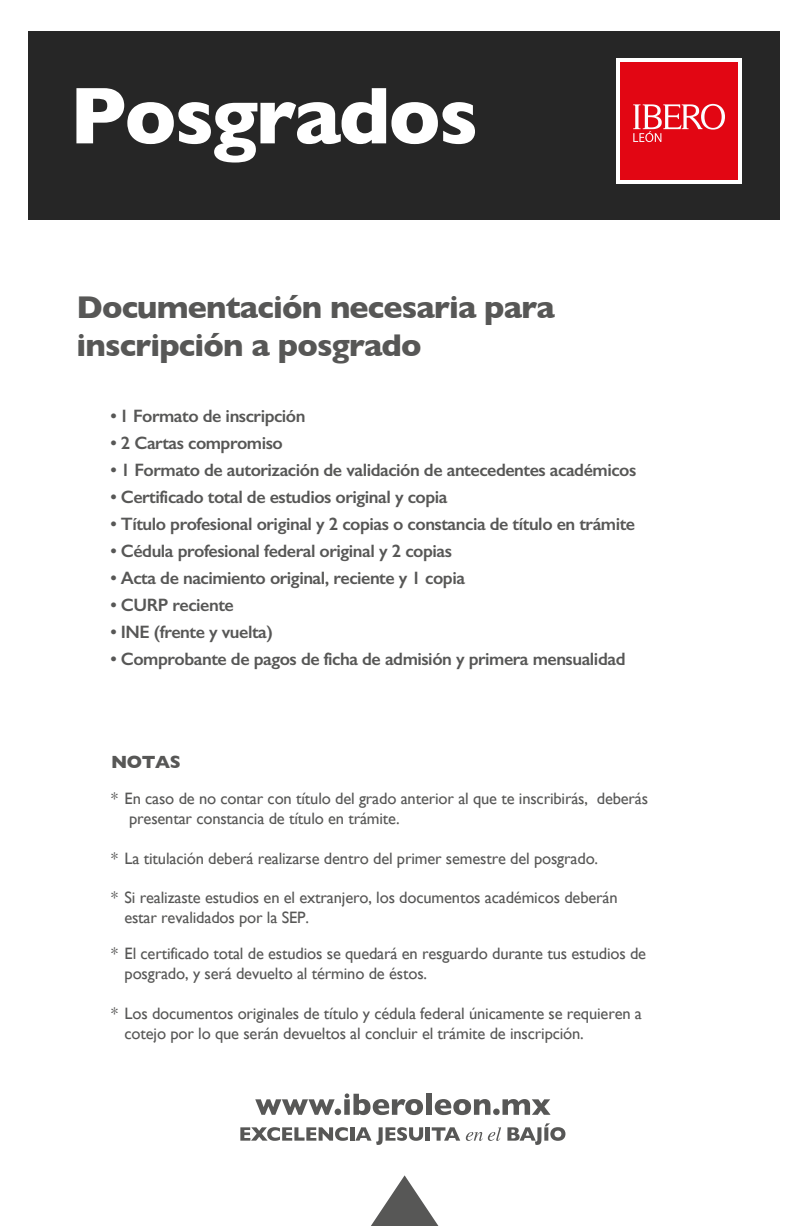
<style>
.page{position:relative;width:810px;height:1226px;background:#fff}
.page>*{position:absolute;margin:0;border:0;box-sizing:border-box;transform-origin:0 0}
.t1{font:700 81.53px "Gill Sans";letter-spacing:-.025em;color:#fff}
.t2{font:700 32.03px/38.5px "Gill Sans";letter-spacing:-.025em;color:#575756}
.t3{font:600 18px "Gill Sans";letter-spacing:-.025em;color:#575756}
.t4{font:700 18px "Gill Sans";letter-spacing:-.025em;color:#575756}
.t5{font:16.5px/19.8px "Gill Sans";letter-spacing:-.01em;color:#575756}
</style>
<div class="page">
<div style="left:28px;top:31px;width:751px;height:189px;background:#262626"></div>
<div style="left:617px;top:59px;width:125px;height:125px;background:#fff"></div>
<div style="left:620px;top:62px;width:118px;height:118px;background:#e20613"></div>
<svg style="left:633px;top:104px;width:92px;height:38px"></svg>
<svg style="left:240px;top:1127px;width:108px;height:14px"></svg>
<hr style="left:350px;top:1127px;width:4px;height:13px;background:#575756">
<svg style="left:355px;top:1127px;width:68px;height:18px"></svg>
<hr style="left:426px;top:1127px;width:4px;height:13px;background:#575756">
<svg style="left:432px;top:1127px;width:28px;height:13px"></svg>
<svg style="left:466px;top:1127px;width:35px;height:14px"></svg>
<svg style="left:507px;top:1123px;width:58px;height:22px"></svg>
<svg style="left:255px;top:1093px;width:168px;height:22px"></svg>
<div style="left:426px;top:1094px;width:6px;height:21px;background:#575756"></div>
<svg style="left:435px;top:1099px;width:116px;height:16px"></svg>
<svg style="left:371px;top:1175px;width:68px;height:51px"></svg>
<h1 class="t1" style="left:70px;top:51px;width:410px">Posgrados</h1>
<h2 class="t2" style="left:76px;top:287px;width:480px">Documentación necesaria para inscripción a posgrado</h2>
<p class="t3" style="left:110px;top:405px;width:197px">• 1 Formato de inscripción</p>
<p class="t3" style="left:110px;top:432px;width:174px">• 2 Cartas compromiso</p>
<p class="t3" style="left:110px;top:459px;width:528px">• 1 Formato de autorización de validación de antecedentes académicos</p>
<p class="t3" style="left:110px;top:486px;width:339px">• Certificado total de estudios original y copia</p>
<p class="t3" style="left:110px;top:513px;width:526px">• Título profesional original y 2 copias o constancia de título en trámite</p>
<p class="t3" style="left:110px;top:540px;width:343px">• Cédula profesional federal original y 2 copias</p>
<p class="t3" style="left:110px;top:567px;width:356px">• Acta de nacimiento original, reciente y 1 copia</p>
<p class="t3" style="left:110px;top:594px;width:125px">• CURP reciente</p>
<p class="t3" style="left:110px;top:621px;width:164px">• INE (frente y vuelta)</p>
<p class="t3" style="left:110px;top:648px;width:517px">• Comprobante de pagos de ficha de admisión y primera mensualidad</p>
<p class="t4" style="left:111px;top:748px;width:71px">NOTAS</p>
<p class="t5" style="left:129px;top:789px;width:521px;text-indent:-18px">* En caso de no contar con título del grado anterior al que te inscribirás, deberás presentar constancia de título en trámite.</p>
<p class="t5" style="left:111px;top:848px;width:489px">* La titulación deberá realizarse dentro del primer semestre del posgrado.</p>
<p class="t5" style="left:124px;top:888px;width:495px;text-indent:-13px">* Si realizaste estudios en el extranjero, los documentos académicos deberán estar revalidados por la SEP.</p>
<p class="t5" style="left:125px;top:944px;width:523px;text-indent:-13px">* El certificado total de estudios se quedará en resguardo durante tus estudios de posgrado, y será devuelto al término de éstos.</p>
<p class="t5" style="left:125px;top:1003px;width:519px;text-indent:-13px">* Los documentos originales de título y cédula federal únicamente se requieren a cotejo por lo que serán devueltos al concluir el trámite de inscripción.</p>
</div>
